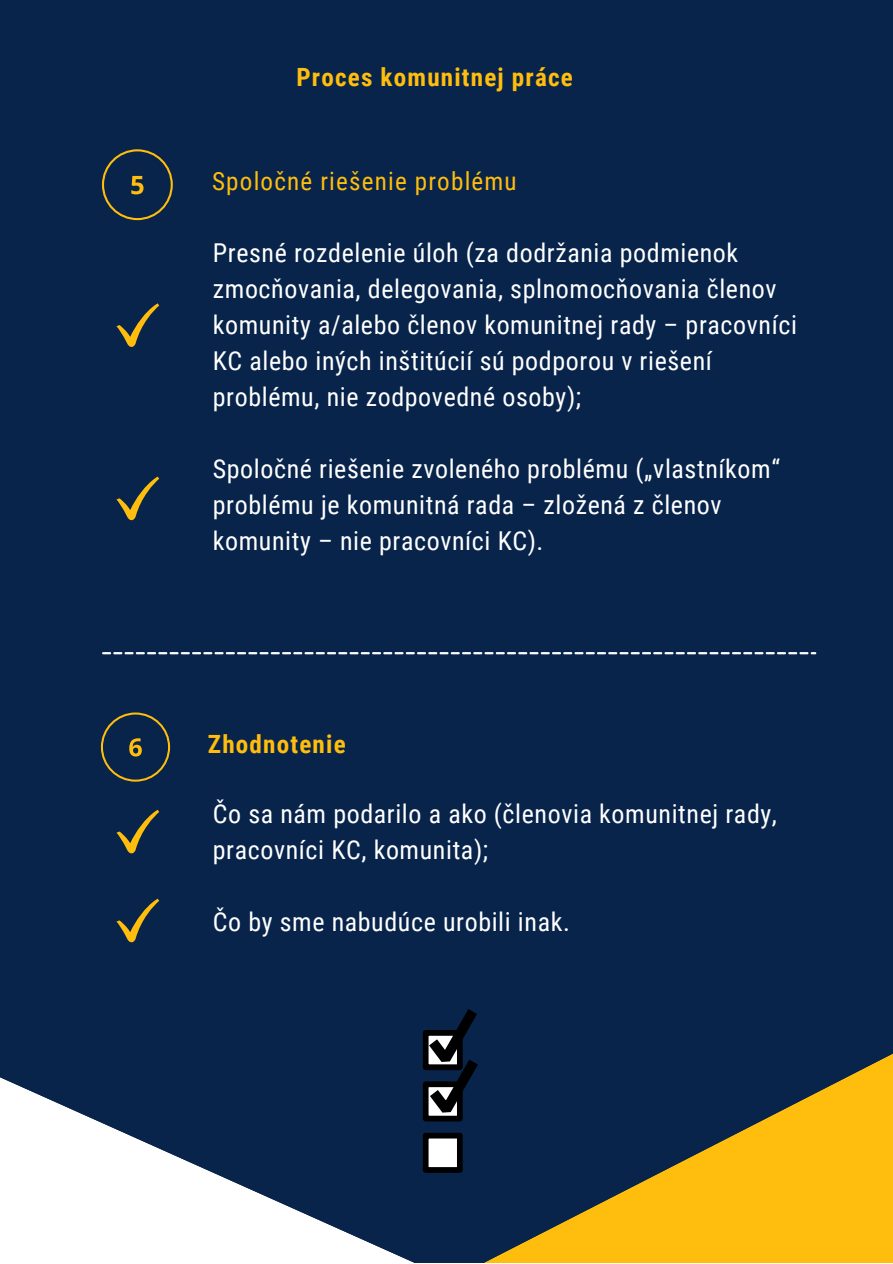
<style>
.page{position:relative;width:893px;height:1264px;background:#fff}
.page>*{position:absolute;margin:0;border:0;box-sizing:border-box;transform-origin:0 0}
.t1{font:25.95px/36px "Roboto Condensed";letter-spacing:.025em;color:#fff}
.t2{font:700 25.05px "Roboto Condensed";letter-spacing:.045em;color:#ffbd0d}
.t3{font:25.05px "Roboto Condensed";letter-spacing:.045em;color:#ffbd0d}
</style>
<div class="page">
<div style="left:0;top:0;width:892px;height:1262px;background:#08244b"></div>
<svg style="left:0;top:1077px;width:258px;height:185px;fill:#fff"></svg>
<svg style="left:258px;top:1033px;width:634px;height:229px"></svg>
<svg style="left:102px;top:652px;width:714px;height:2px"></svg>
<svg style="left:116px;top:476px;width:43px;height:44px"></svg>
<svg style="left:116px;top:303px;width:43px;height:44px"></svg>
<svg style="left:116px;top:898px;width:43px;height:44px"></svg>
<svg style="left:116px;top:809px;width:43px;height:44px"></svg>
<div style="left:425px;top:1135px;width:35px;height:34px;background:#fff"></div>
<div style="left:423px;top:1132px;width:39px;height:40px;border:6px solid #000"></div>
<svg style="left:423px;top:1009px;width:55px;height:118px"></svg>
<svg style="left:102px;top:149px;width:71px;height:71px"></svg>
<svg style="left:101px;top:712px;width:69px;height:69px"></svg>
<p class="t2" style="left:296px;top:63px;width:278px">Proces komunitnej práce</p>
<p class="t3" style="left:212px;top:167px;width:306px">Spoločné riešenie problému</p>
<p class="t1" style="left:213px;top:235px;width:585px">Presné rozdelenie úloh (za dodržania podmienok zmocňovania, delegovania, splnomocňovania členov komunity a/alebo členov komunitnej rady – pracovníci KC alebo iných inštitúcií sú podporou v riešení problému, nie zodpovedné osoby);</p>
<p class="t1" style="left:213px;top:450px;width:568px">Spoločné riešenie zvoleného problému („vlastníkom“ problému je komunitná rada – zložená z členov komunity – nie pracovníci KC).</p>
<p class="t2" style="left:208px;top:729px;width:139px">Zhodnotenie</p>
<p class="t1" style="left:213px;top:796px;width:565px">Čo sa nám podarilo a ako (členovia komunitnej rady, pracovníci KC, komunita);</p>
<p class="t1" style="left:213px;top:904px;width:358px">Čo by sme nabudúce urobili inak.</p>
</div>
